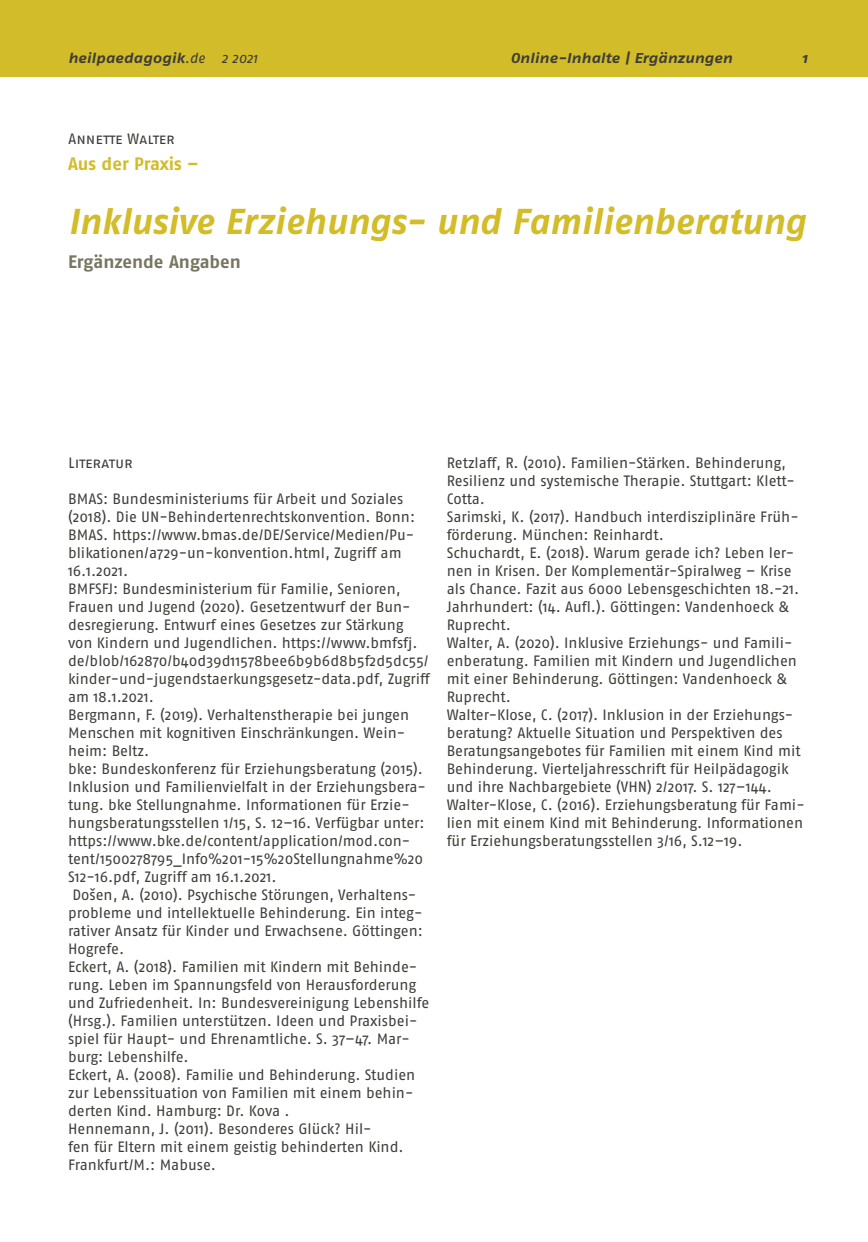
<style>
.page{position:relative;width:868px;height:1242px;background:#fff}
.page>*{position:absolute;margin:0;border:0;box-sizing:border-box;transform-origin:0 0}
.Head_gelb_groß{font:italic 700 36px "Fago No";color:#d3bc29}
.Head_gelb_klein{font:700 18px "Fago No";color:#787661}
.Head_gelb_klein-2{font:700 18px "Fago No";letter-spacing:-.005em;color:#d3bc29}
.Text{font:15px/18px "Fago No";letter-spacing:-.005em;color:#3e3d39}
.Autor{font:15px "Fago No Regular Caps";letter-spacing:-.01em;color:#3e3d39}
.t1{font:italic 700 14.25px "Fago Ex";color:#3e3d39}
.s1{font-family:"Fago No";font-weight:400}
</style>
<div class="page">
<div style="left:0;top:0;width:867px;height:77px;background:#d3bc29"></div>
<p class="t1" style="left:68px;top:49px;width:191px">heilpaedagogik<span class="s1">.de 2 2021</span></p>
<p class="t1" style="left:510px;top:49px;width:223px">Online-Inhalte | Ergänzungen</p>
<p class="t1" style="left:801px;top:49px;width:7px">1</p>
<p class="Autor" style="left:68px;top:130px;width:108px">Annette Walter</p>
<p class="Head_gelb_klein-2" style="left:68px;top:153px;width:132px">Aus der Praxis –</p>
<p class="Head_gelb_groß" style="left:68px;top:200px;width:739px">Inklusive Erziehungs- und Familienberatung</p>
<p class="Head_gelb_klein" style="left:68px;top:252px;width:174px">Ergänzende Angaben</p>
<p class="Autor" style="left:68px;top:454px;width:66px">Literatur</p>
<p class="Text" style="left:68px;top:490px;width:348px">BMAS: Bundesministeriums für Arbeit und Soziales (2018). Die UN-Behindertenrechtskonvention. Bonn:<br>BMAS. https://www.bmas.de/DE/Service/Medien/Pu&shy;blikationen/a729-un-konvention.html, Zugriff am 16.1.2021.</p>
<p class="Text" style="left:68px;top:580px;width:363px">BMFSFJ: Bundesministerium für Familie, Senioren, Frauen und Jugend (2020). Gesetzentwurf der Bun&shy;desregierung. Entwurf eines Gesetzes zur Stärkung von Kindern und Jugendlichen. https://www.bmfsfj. de/blob/162870/b40d39d11578bee6b9b6d8b5f2d5dc55/ kinder-und-jugendstaerkungsgesetz-data.pdf, Zugriff am 18.1.2021.</p>
<p class="Text" style="left:68px;top:706px;width:342px">Bergmann, F. (2019). Verhaltenstherapie bei jungen<br>Menschen mit kognitiven Einschränkungen. Wein&shy;heim: Beltz.</p>
<p class="Text" style="left:68px;top:760px;width:359px">bke: Bundeskonferenz für Erziehungsberatung (2015).<br>Inklusion und Familienvielfalt in der Erziehungsbera&shy;tung. bke Stellungnahme. Informationen für Erzie&shy;hungsberatungsstellen 1/15, S. 12–16. Verfügbar unter: https://www.bke.de/content/application/mod.con&shy;tent/1500278795_Info%201-15%20Stellungnahme%20<br>S12-16.pdf, Zugriff am 16.1.2021.</p>
<p class="Text" style="left:68px;top:886px;width:356px">Došen, A. (2010). Psychische Störungen, Verhaltens&shy;probleme und intellektuelle Behinderung. Ein integ&shy;rativer Ansatz für Kinder und Erwachsene. Göttingen:<br>Hogrefe.</p>
<p class="Text" style="left:68px;top:958px;width:362px">Eckert, A. (2018). Familien mit Kindern mit Behinde&shy;rung. Leben im Spannungsfeld von Herausforderung und Zufriedenheit. In: Bundesvereinigung Lebenshilfe (Hrsg.). Familien unterstützen. Ideen und Praxisbei&shy;spiel für Haupt- und Ehrenamtliche. S. 37–47. Mar&shy;burg: Lebenshilfe.</p>
<p class="Text" style="left:68px;top:1066px;width:348px">Eckert, A. (2008). Familie und Behinderung. Studien zur Lebenssituation von Familien mit einem behin&shy;derten Kind. Hamburg: Dr. Kovač.</p>
<p class="Text" style="left:68px;top:1120px;width:337px">Hennemann, J. (2011). Besonderes Glück? Hil-<br>fen für Eltern mit einem geistig behinderten Kind.<br>Frankfurt/M.: Mabuse.</p>
<p class="Text" style="left:446px;top:454px;width:349px">Retzlaff, R. (2010). Familien-Stärken. Behinderung,<br>Resilienz und systemische Therapie. Stuttgart: Klett-<br>Cotta.</p>
<p class="Text" style="left:446px;top:508px;width:353px">Sarimski, K. (2017). Handbuch interdisziplinäre Früh&shy;förderung. München: Reinhardt.</p>
<p class="Text" style="left:446px;top:544px;width:354px">Schuchardt, E. (2018). Warum gerade ich? Leben ler&shy;nen in Krisen. Der Komplementär-Spiralweg – Krise als Chance. Fazit aus 6000 Lebensgeschichten 18.-21.<br>Jahrhundert: (14. Aufl.). Göttingen: Vandenhoeck &amp; Ruprecht.</p>
<p class="Text" style="left:446px;top:634px;width:351px">Walter, A. (2020). Inklusive Erziehungs- und Famili&shy;enberatung. Familien mit Kindern und Jugendlichen mit einer Behinderung. Göttingen: Vandenhoeck &amp; Ruprecht.</p>
<p class="Text" style="left:446px;top:706px;width:355px">Walter-Klose, C. (2017). Inklusion in der Erziehungs&shy;beratung? Aktuelle Situation und Perspektiven des Beratungsangebotes für Familien mit einem Kind mit Behinderung. Vierteljahresschrift für Heilpädagogik und ihre Nachbargebiete (VHN) 2/2017. S. 127–144.</p>
<p class="Text" style="left:446px;top:796px;width:359px;text-align:justify">Walter-Klose, C. (2016). Erziehungsberatung für Fami&shy;lien mit einem Kind mit Behinderung. Informationen für Erziehungsberatungsstellen 3/16, S.12–19.</p>
</div>
